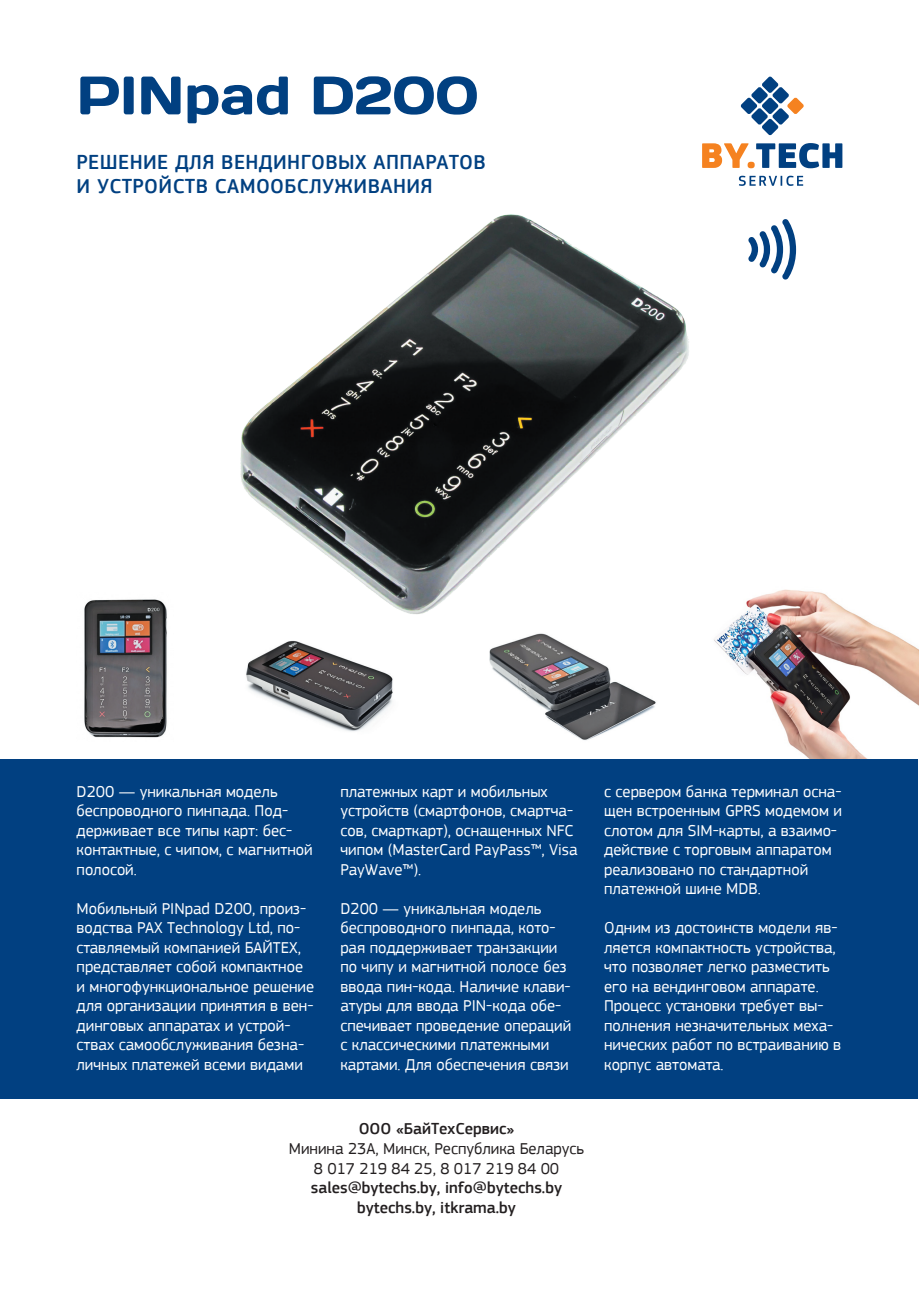
<style>
.page{position:relative;width:919px;height:1289px;background:#fff}
.page>*{position:absolute;margin:0;border:0;box-sizing:border-box;transform-origin:0 0}
.t1{font:54px "Days";color:#014081}
.t2{font:500 21px/24px "PF Square Sans Pro";letter-spacing:.02em;color:#014081}
.t3{font:16.5px/19.5px "PF Square Sans Pro";color:#fff}
.t4{font:500 16.5px/19.5px "PF Square Sans Pro";color:#231f20;text-align:center}
.t5{font:16.5px/19.5px "PF Square Sans Pro";color:#231f20;text-align:center}
</style>
<div class="page">
<img style="left:714px;top:589px;width:204px;height:170px">
<svg style="left:702px;top:143px;width:140px;height:25px"></svg>
<svg style="left:740px;top:76px;width:63px;height:59px"></svg>
<svg style="left:738px;top:176px;width:65px;height:10px"></svg>
<div style="left:1px;top:759px;width:917px;height:339px;background:#014081"></div>
<img style="left:489px;top:633px;width:167px;height:107px">
<img style="left:246px;top:640px;width:147px;height:92px">
<img style="left:84px;top:599px;width:83px;height:139px">
<img style="left:240px;top:214px;width:449px;height:400px">
<svg style="left:748px;top:219px;width:48px;height:60px"></svg>
<h1 class="t1" style="left:77px;top:61px;width:403px">PINpad D200</h1>
<p class="t2" style="left:77px;top:151px;width:411px">РЕШЕНИЕ ДЛЯ ВЕНДИНГОВЫХ АППАРАТОВ<br>И УСТРОЙСТВ САМООБСЛУЖИВАНИЯ</p>
<p class="t3" style="left:77px;top:781px;width:237px">D200 — уникальная модель беспроводного пинпада. Под&shy;держивает все типы карт: бес&shy;контактные, с чипом, с магнитной полосой.</p>
<p class="t3" style="left:77px;top:898px;width:239px">Мобильный PINpad D200, произ&shy;водства PAX Technology Ltd, по&shy;ставляемый компанией БАЙТЕХ, представляет собой компактное и многофункциональное решение для организации принятия в вен&shy;динговых аппаратах и устрой&shy;ствах самообслуживания безна&shy;личных платежей всеми видами</p>
<p class="t3" style="left:340px;top:781px;width:239px">платежных карт и мобильных устройств (смартфонов, смартча&shy;сов, смарткарт), оснащенных NFC чипом (MasterCard PayPass™, Visa<br>PayWave™).</p>
<p class="t3" style="left:340px;top:898px;width:232px">D200 — уникальная модель беспроводного пинпада, кото&shy;рая поддерживает транзакции по чипу и магнитной полосе без ввода пин-кода. Наличие клави&shy;атуры для ввода PIN-кода обе&shy;спечивает проведение операций с классическими платежными картами. Для обеспечения связи</p>
<p class="t4" style="left:358px;top:1119px;width:157px">ООО «БайТехСервис»</p>
<p class="t5" style="left:289px;top:1138px;width:297px">Минина 23А, Минск, Республика Беларусь<br>8 017 219 84 25, 8 017 219 84 00</p>
<p class="t4" style="left:311px;top:1178px;width:253px">sales@bytechs.by, info@bytechs.by bytechs.by, itkrama.by</p>
<p class="t3" style="left:604px;top:781px;width:239px">с сервером банка терминал осна&shy;щен встроенным GPRS модемом и слотом для SIM-карты, а взаимо&shy;действие с торговым аппаратом реализовано по стандартной платежной шине MDB.</p>
<p class="t3" style="left:604px;top:918px;width:239px">Одним из достоинств модели яв&shy;ляется компактность устройства, что позволяет легко разместить его на вендинговом аппарате.<br>Процесс установки требует вы&shy;полнения незначительных меха&shy;нических работ по встраиванию в корпус автомата.</p>
</div>
